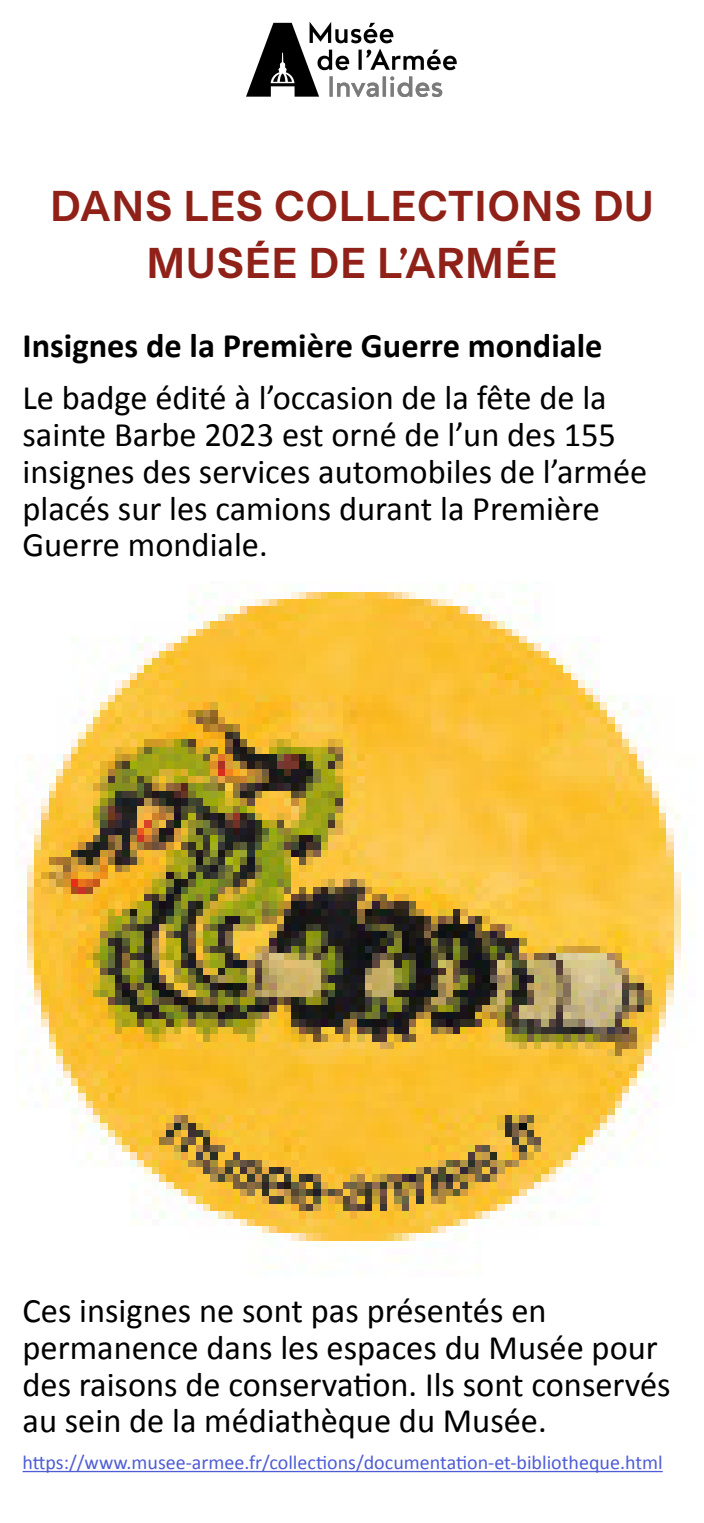
<style>
.page{position:relative;width:704px;height:1523px;background:#fff}
.page>*{position:absolute;margin:0;border:0;box-sizing:border-box;transform-origin:0 0}
.t1{font:700 41.25px/56.9px "Studio Pro";letter-spacing:.03em;color:#902119;text-align:center}
.t2{font:34.38px/36.9px "Calibri";color:#000}
.t3{font:700 34.38px "Calibri";color:#000}
.t4{font:20px "Calibri";color:#4f5cd6}
</style>
<div class="page">
<hr style="left:22px;top:1470px;width:640px;height:2px;background:#4f5cd6">
<img style="left:246px;top:22px;width:211px;height:74px">
<img style="left:16px;top:584px;width:672px;height:657px">
<p class="t1" style="left:50px;top:176px;width:604px">DANS LES COLLECTIONS DU<br>MUSÉE DE L’ARMÉE</p>
<p class="t3" style="left:22px;top:321px;width:581px">Insignes de la Première Guerre mondiale</p>
<p class="t2" style="left:22px;top:378px;width:625px">Le badge édité à l’occasion de la fête de la sainte Barbe 2023 est orné de l’un des 155 insignes des services automobiles de l’armée placés sur les camions durant la Première Guerre mondiale.</p>
<p class="t2" style="left:22px;top:1291px;width:649px">Ces insignes ne sont pas présentés en permanence dans les espaces du Musée pour des raisons de conservation. Ils sont conservés au sein de la médiathèque du Musée.</p>
<p class="t4" style="left:22px;top:1448px;width:641px">https://www.musee-armee.fr/collections/documentation-et-bibliotheque.html</p>
</div>
